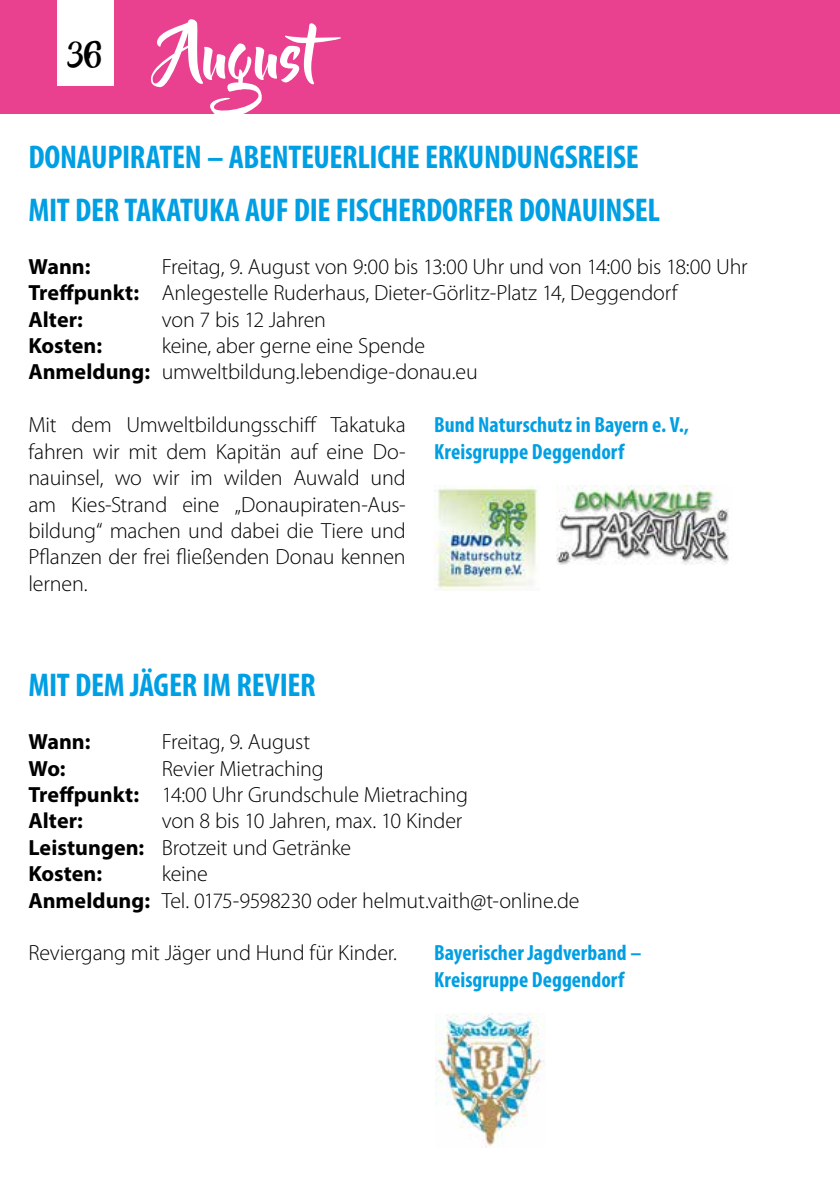
<style>
.page{position:relative;width:840px;height:1191px;background:#fff}
.page>*{position:absolute;margin:0;border:0;box-sizing:border-box;transform-origin:0 0}
.t1{font:60px "Beyond The Mountains";color:#fff}
.t2{font:700 condensed 33px/52.8px "Myriad Pro";letter-spacing:-.01em;color:#009fe3}
.t3{font:300 22px/26.4px "Myriad Pro";letter-spacing:-.01em;color:#000}
.t4{font:700 condensed 22px/26.4px "Myriad Pro";letter-spacing:.005em;color:#009fe3}
.t5{font:700 22px "Myriad Pro";color:#000}
.s1{font-weight:700}
</style>
<div class="page">
<div style="left:0;top:0;width:839px;height:113px;background:#e94190"></div>
<div style="left:57px;top:0;width:56px;height:85px;background:#fff"></div>
<img style="left:435px;top:1013px;width:110px;height:134px">
<img style="left:434px;top:485px;width:104px;height:106px">
<img style="left:556px;top:485px;width:173px;height:79px">
<h1 class="t1" style="left:67px;top:23px;width:292px"><sup>36</sup> August</h1>
<h2 class="t2" style="left:28px;top:130px;width:633px">DONAUPIRATEN – ABENTEUERLICHE ERKUNDUNGSREISE<br>MIT DER TAKATUKA AUF DIE FISCHERDORFER DONAUINSEL</h2>
<p class="t5" style="left:28px;top:252px;width:64px">Wann:</p>
<p class="t3" style="left:28px;top:253px;width:720px;text-indent:133px">Freitag, 9. August von 9:00 bis 13:00 Uhr und von 14:00 bis 18:00 Uhr<br><span class="s1">Treffpunkt:</span> Anlegestelle Ruderhaus, Dieter-Görlitz-Platz 14, Deggendorf<br><span class="s1">Alter:</span></p>
<p class="t3" style="left:162px;top:306px;width:166px">von 7 bis 12 Jahren</p>
<p class="t3" style="left:28px;top:332px;width:450px;text-indent:133px">keine, aber gerne eine Spende<br><span class="s1">Anmeldung:</span> umweltbildung.lebendige-donau.eu</p>
<p class="t3" style="left:28px;top:411px;width:379px;text-align:justify">Mit dem Umweltbildungsschiff Takatuka fahren wir mit dem Kapitän auf eine Do&shy;nauinsel, wo wir im wilden Auwald und am Kies-Strand eine „Donaupiraten-Aus&shy;bildung“ machen und dabei die Tiere und Pflanzen der frei fließenden Donau kennen lernen.</p>
<p class="t4" style="left:434px;top:411px;width:256px">Bund Naturschutz in Bayern e. V.,<br>Kreisgruppe Deggendorf</p>
<p class="t5" style="left:28px;top:331px;width:75px">Kosten:</p>
<h2 class="t2" style="left:28px;top:658px;width:288px">MIT DEM JÄGER IM REVIER</h2>
<p class="t5" style="left:28px;top:727px;width:64px">Wann:</p>
<p class="t3" style="left:162px;top:728px;width:150px">Freitag, 9. August</p>
<p class="t5" style="left:28px;top:754px;width:39px">Wo:</p>
<p class="t3" style="left:28px;top:755px;width:441px;text-indent:133px">Revier Mietraching<br><span class="s1">Treffpunkt:</span> 14:00 Uhr Grundschule Mietraching<br><span class="s1">Alter:</span></p>
<p class="t3" style="left:28px;top:807px;width:435px;text-indent:133px">von 8 bis 10 Jahren, max. 10 Kinder<br><span class="s1">Leistungen:</span> Brotzeit und Getränke<br><span class="s1">Kosten:</span></p>
<p class="t3" style="left:28px;top:860px;width:552px;text-indent:133px">keine<br><span class="s1">Anmeldung:</span> Tel. 0175-9598230 oder helmut.vaith@t-online.de</p>
<p class="t3" style="left:28px;top:939px;width:370px">Reviergang mit Jäger und Hund für Kinder.</p>
<p class="t4" style="left:434px;top:939px;width:208px">Bayerischer Jagdverband –<br>Kreisgruppe Deggendorf</p>
</div>
